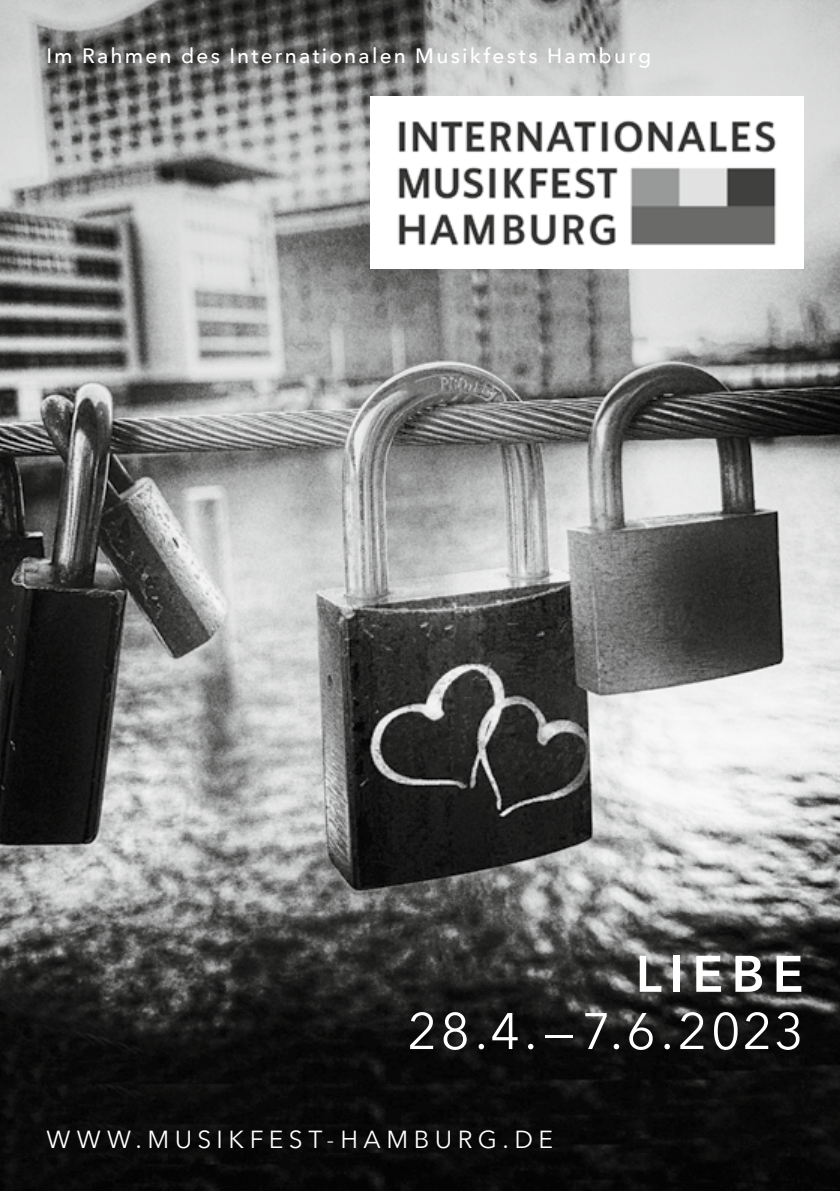
<style>
.page{position:relative;width:840px;height:1191px;background:#fff}
.page>*{position:absolute;margin:0;border:0;box-sizing:border-box;transform-origin:0 0}
.t1{font:50.8px "Avenir Next";letter-spacing:.055em;color:#fff}
.t2{font:600 50.8px "Avenir Next";letter-spacing:.16em;color:#fff}
.t3{font:24.6px "Avenir Next";letter-spacing:.22em;color:#fff}
.t4{font:500 20.8px "Avenir Next";letter-spacing:.105em;color:#fff}
</style>
<div class="page">
<img style="left:0;top:0;width:839px;height:1191px">
<div style="left:370px;top:96px;width:433px;height:173px;background:#fff"></div>
<img style="left:398px;top:120px;width:379px;height:126px">
<p class="t4" style="left:46px;top:38px;width:606px">Im Rahmen des Internationalen Musikfests Hamburg</p>
<h1 class="t2" style="left:635px;top:930px;width:169px">LIEBE</h1>
<h1 class="t1" style="left:407px;top:988px;width:397px">28.4.—7.6.2023</h1>
<p class="t3" style="left:46px;top:1118px;width:508px">WWW.MUSIKFEST-HAMBURG.DE</p>
</div>
